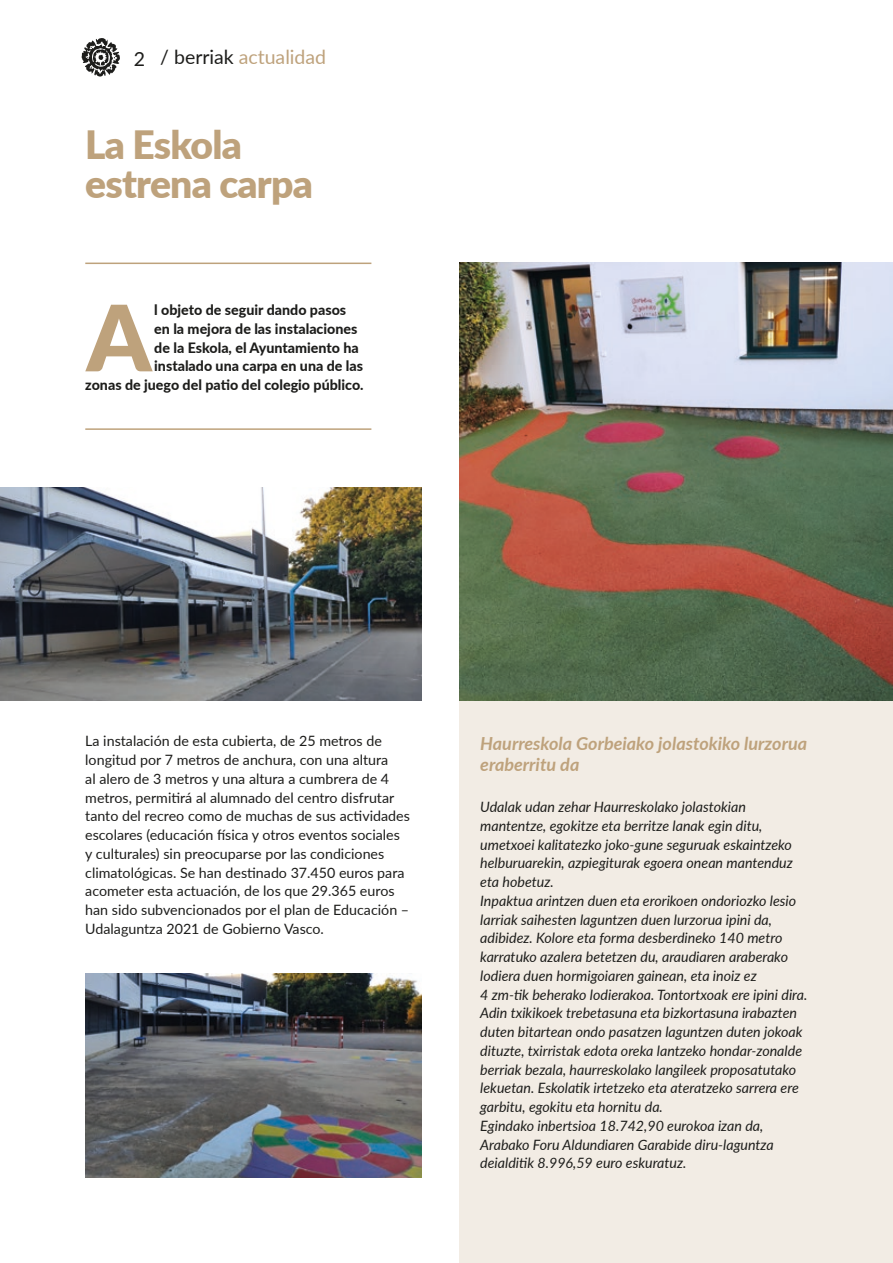
<style>
.page{position:relative;width:893px;height:1263px;background:#fff}
.page>*{position:absolute;margin:0;border:0;box-sizing:border-box;transform-origin:0 0}
.t1{font:900 91.5px "Lato";color:#bea27c}
.t2{font:900 39px/39px "Lato";letter-spacing:-.02em;color:#bea27c}
.t3{font:19.5px "Lato";color:#bea27c}
.t4{font:italic 700 18px/21px "Lato";color:#bea27c}
.t5{font:italic 14.25px/18.8px "Lato";color:#1d1d1b}
.t6{font:14.25px/18.8px "Lato";color:#1d1d1b}
.t7{font:800 14.25px "Lato";color:#1d1d1b}
.s1{color:#1d1d1b}
</style>
<div class="page">
<hr style="left:85px;top:263px;width:286px;height:1px;background:#bea27c">
<hr style="left:85px;top:428px;width:286px;height:2px;background:#bea27c">
<div style="left:459px;top:263px;width:434px;height:1000px;background:#f2ece4"></div>
<img style="left:459px;top:263px;width:434px;height:438px">
<img style="left:0;top:488px;width:421px;height:213px">
<img style="left:85px;top:974px;width:336px;height:204px">
<svg style="left:81px;top:38px;width:39px;height:39px"></svg>
<h3 class="t3" style="left:134px;top:43px;width:194px"><span class="s1">2 / berriak</span> actualidad</h3>
<h2 class="t2" style="left:85px;top:124px;width:229px">La Eskola estrena carpa</h2>
<h1 class="t1" style="left:86px;top:269px;width:67px">A</h1>
<p class="t7" style="left:154px;top:299px;width:193px">l objeto de seguir dando pasos</p>
<p class="t7" style="left:154px;top:318px;width:205px">en la mejora de las instalaciones</p>
<p class="t7" style="left:154px;top:337px;width:206px">de la Eskola, el Ayuntamiento ha</p>
<p class="t7" style="left:154px;top:356px;width:210px">instalado una carpa en una de las</p>
<p class="t7" style="left:85px;top:374px;width:280px">zonas de juego del patio del colegio público.</p>
<p class="t6" style="left:85px;top:731px;width:326px">La instalación de esta cubierta, de 25 metros de longitud por 7 metros de anchura, con una altura<br>al alero de 3 metros y una altura a cumbrera de 4 metros, permitirá al alumnado del centro disfrutar tanto del recreo como de muchas de sus actividades escolares (educación física y otros eventos sociales y culturales) sin preocuparse por las condiciones climatológicas. Se han destinado 37.450 euros para acometer esta actuación, de los que 29.365 euros han sido subvencionados por el plan de Educación – Udalaguntza 2021 de Gobierno Vasco.</p>
<p class="t4" style="left:480px;top:732px;width:328px">Haurreskola Gorbeiako jolastokiko lurzorua eraberritu da</p>
<p class="t5" style="left:480px;top:797px;width:329px">Udalak udan zehar Haurreskolako jolastokian mantentze, egokitze eta berritze lanak egin ditu, umetxoei kalitatezko joko-gune seguruak eskaintzeko helburuarekin, azpiegiturak egoera onean mantenduz eta hobetuz.<br>Inpaktua arintzen duen eta erorikoen ondoriozko lesio larriak saihesten laguntzen duen lurzorua ipini da, adibidez. Kolore eta forma desberdineko 140 metro karratuko azalera betetzen du, araudiaren araberako lodiera duen hormigoiaren gainean, eta inoiz ez<br>4 zm-tik beherako lodierakoa. Tontortxoak ere ipini dira.<br>Adin txikikoek trebetasuna eta bizkortasuna irabazten duten bitartean ondo pasatzen laguntzen duten jokoak dituzte, txirristak edota oreka lantzeko hondar-zonalde berriak bezala, haurreskolako langileek proposatutako lekuetan. Eskolatik irtetzeko eta ateratzeko sarrera ere garbitu, egokitu eta hornitu da.<br>Egindako inbertsioa 18.742,90 eurokoa izan da, Arabako Foru Aldundiaren Garabide diru-laguntza deialditik 8.996,59 euro eskuratuz.</p>
</div>
